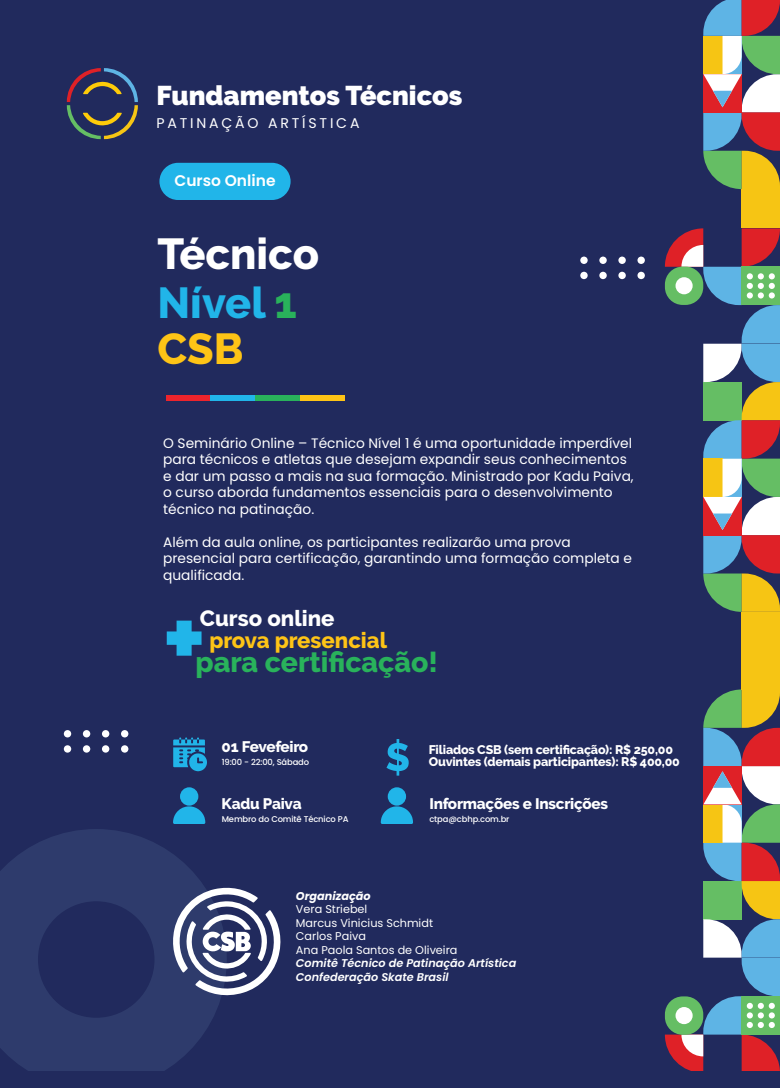
<style>
.page{position:relative;width:780px;height:1088px;background:#212a5d}
.page>*{position:absolute;margin:0;border:0;box-sizing:border-box;transform-origin:0 0}
.t1{font:800 104.38px "Raleway";color:#21b5e9}
.t2{font:800 43.25px/47.9px "Raleway";color:#fff}
.t3{font:800 28.38px "Raleway";color:#29b25b}
.t4{font:900 27.12px "Raleway";color:#fff}
.t5{font:800 22px "Raleway";color:#fec416}
.t6{font:800 22px "Raleway";color:#fff}
.t7{font:600 15.5px "Poppins";color:#fff}
.t8{font:800 15.25px "Raleway";letter-spacing:-.015em;color:#fff}
.t9{font:14.12px "Poppins";letter-spacing:.2em;color:#fff}
.t10{font:13.75px/16.5px "Poppins";color:#fff}
.t11{font:800 12.5px/12.1px "Raleway";letter-spacing:-.015em;color:#fff}
.t12{font:11.25px/13.5px "Poppins";color:#fff}
.t13{font:italic 600 11.25px/13.5px "Poppins";color:#fff}
.t14{font:italic 700 11.25px "Poppins";color:#fff}
.t15{font:500 8.38px "Poppins";letter-spacing:-.015em;color:#fff}
.s1{color:#21b5e9}
.s2{color:#29b25b}
.s3{color:#fec416}
</style>
<div class="page">
<svg style="left:0;top:829px;width:221px;height:241px;fill:#2e3b6c"></svg>
<div style="left:159px;top:163px;width:131px;height:37px;background:#21b5e9;border-radius:19px"></div>
<svg style="left:67px;top:68px;width:71px;height:71px"></svg>
<svg style="left:64px;top:745px;width:7px;height:8px"></svg>
<div style="left:102px;top:745px;width:7px;height:8px;background:#fff;border-radius:4px"></div>
<div style="left:83px;top:745px;width:7px;height:8px;background:#fff;border-radius:4px"></div>
<svg style="left:121px;top:745px;width:7px;height:8px"></svg>
<svg style="left:64px;top:730px;width:7px;height:7px"></svg>
<div style="left:102px;top:730px;width:7px;height:7px;background:#fff;border-radius:4px"></div>
<div style="left:83px;top:730px;width:7px;height:7px;background:#fff;border-radius:4px"></div>
<svg style="left:121px;top:730px;width:7px;height:7px"></svg>
<svg style="left:580px;top:272px;width:7px;height:7px"></svg>
<div style="left:618px;top:272px;width:7px;height:7px;background:#fff;border-radius:4px"></div>
<div style="left:599px;top:272px;width:7px;height:7px;background:#fff;border-radius:4px"></div>
<svg style="left:637px;top:272px;width:7px;height:7px"></svg>
<svg style="left:580px;top:257px;width:7px;height:7px"></svg>
<div style="left:618px;top:257px;width:7px;height:7px;background:#fff;border-radius:4px"></div>
<div style="left:599px;top:257px;width:7px;height:7px;background:#fff;border-radius:4px"></div>
<svg style="left:637px;top:257px;width:7px;height:7px"></svg>
<div style="left:166px;top:395px;width:44px;height:6px;background:#ed242c"></div>
<div style="left:210px;top:395px;width:45px;height:6px;background:#21b5e9"></div>
<div style="left:255px;top:395px;width:45px;height:6px;background:#29b25b"></div>
<div style="left:300px;top:395px;width:45px;height:6px;background:#fec416"></div>
<svg style="left:173px;top:737px;width:34px;height:34px"></svg>
<svg style="left:173px;top:806px;width:32px;height:18px"></svg>
<div style="left:180px;top:787px;width:18px;height:19px;background:#21b5e9;border-radius:50%"></div>
<svg style="left:380px;top:806px;width:33px;height:18px"></svg>
<div style="left:387px;top:787px;width:19px;height:19px;background:#21b5e9;border-radius:50%"></div>
<svg style="left:171px;top:885px;width:110px;height:113px"></svg>
<div style="left:741px;top:651px;width:39px;height:38px;background:#f6c514"></div>
<svg style="left:664px;top:689px;width:116px;height:381px"></svg>
<div style="left:665px;top:996px;width:38px;height:39px;background:#65be64;border-radius:18px"></div>
<div style="left:675px;top:1007px;width:17px;height:17px;background:#fff;border-radius:9px"></div>
<div style="left:741px;top:612px;width:39px;height:38px;background:#f6c514"></div>
<svg style="left:664px;top:228px;width:116px;height:384px"></svg>
<div style="left:665px;top:267px;width:38px;height:38px;background:#65be64;border-radius:18px"></div>
<div style="left:675px;top:277px;width:17px;height:17px;background:#fff;border-radius:50%"></div>
<div style="left:741px;top:189px;width:39px;height:38px;background:#f6c514"></div>
<svg style="left:703px;top:0;width:77px;height:189px;background:#9f8e7a"></svg>
<svg style="left:386px;top:739px;width:22px;height:36px"></svg>
<h3 class="t4" style="left:156px;top:80px;width:307px">Fundamentos Técnicos</h3>
<p class="t9" style="left:156px;top:115px;width:204px">PATINAÇÃO ARTÍSTICA</p>
<p class="t7" style="left:174px;top:172px;width:103px">Curso Online</p>
<h2 class="t2" style="left:157px;top:230px;width:163px">Técnico<br><span class="s1">Nível</span> <span class="s2">1<br></span><span class="s3">CSB</span></h2>
<p class="t10" style="left:163px;top:435px;width:472px">O Seminário Online – Técnico Nível 1 é uma oportunidade imperdível para técnicos e atletas que desejam expandir seus conhecimentos e dar um passo a mais na sua formação. Ministrado por Kadu Paiva, o curso aborda fundamentos essenciais para o desenvolvimento técnico na patinação.</p>
<p class="t10" style="left:163px;top:534px;width:470px">Além da aula online, os participantes realizarão uma prova presencial para certificação, garantindo uma formação completa e qualificada.</p>
<h3 class="t6" style="left:200px;top:606px;width:136px">Curso online</h3>
<h1 class="t1" style="left:162px;top:579px;width:46px">+</h1>
<h3 class="t5" style="left:209px;top:628px;width:179px">prova presencial</h3>
<h3 class="t3" style="left:195px;top:646px;width:244px">para certificação!</h3>
<p class="t8" style="left:221px;top:737px;width:88px">01 Fevefeiro</p>
<p class="t15" style="left:222px;top:757px;width:89px">19:00 - 22:00, Sábado</p>
<p class="t11" style="left:428px;top:744px;width:253px">Filiados CSB (sem certificação): R$ 250,00<br>Ouvintes (demais participantes): R$ 400,00</p>
<p class="t8" style="left:221px;top:794px;width:81px">Kadu Paiva</p>
<p class="t8" style="left:429px;top:794px;width:180px">Informações e Inscrições</p>
<p class="t15" style="left:222px;top:814px;width:128px">Membro do Comitê Técnico PA</p>
<p class="t15" style="left:429px;top:814px;width:82px">ctpa@cbhp.com.br</p>
<p class="t14" style="left:296px;top:889px;width:76px">Organização</p>
<p class="t12" style="left:296px;top:902px;width:163px">Vera Striebel<br>Marcus Vinicius Schmidt<br>Carlos Paiva<br>Ana Paola Santos de Oliveira</p>
<p class="t13" style="left:296px;top:956px;width:222px">Comitê Técnico de Patinação Artística<br>Confederação Skate Brasil</p>
</div>
